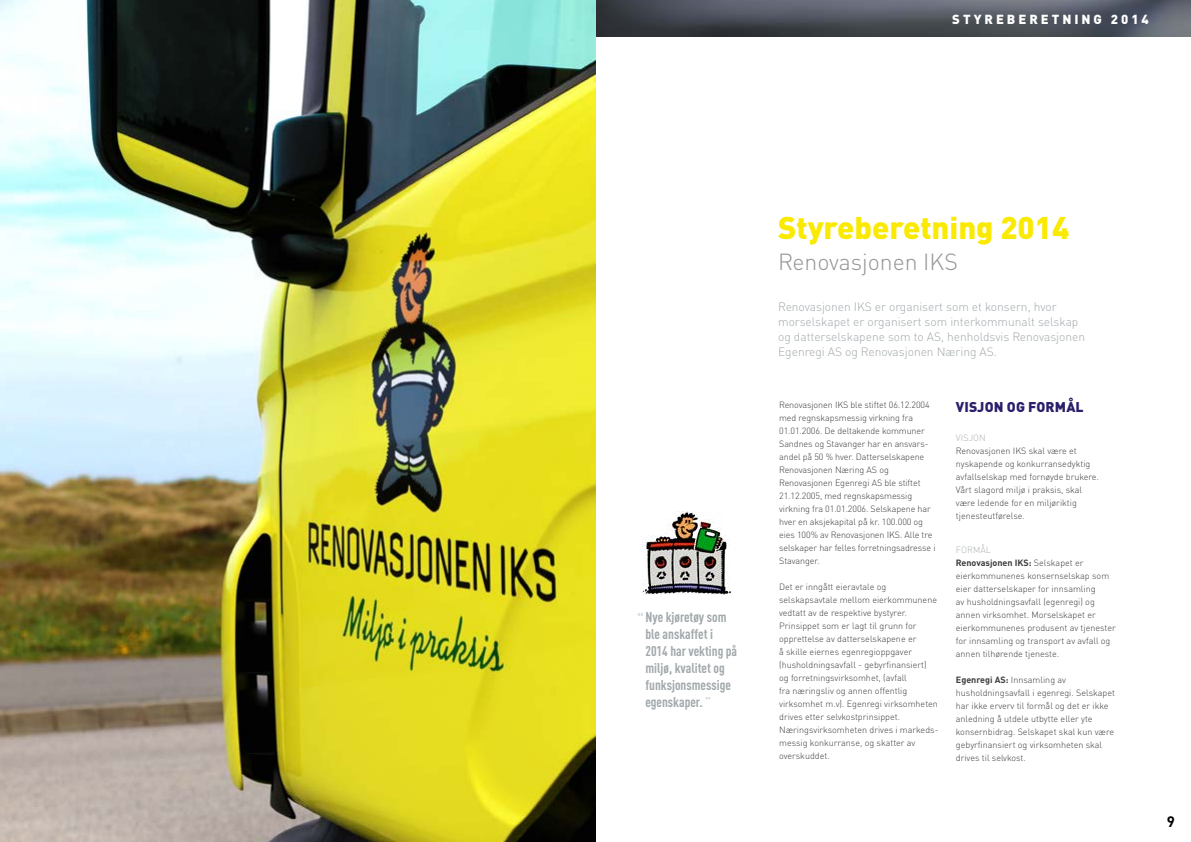
<style>
.page{position:relative;width:1191px;height:842px;background:#fff}
.page>*{position:absolute;margin:0;border:0;box-sizing:border-box;transform-origin:0 0}
.t1{font:900 31px "DINOT";color:#fae900}
.t2{font:300 23px "DINOT";color:#949494}
.t3{font:700 15px "DINOT";color:#000}
.t4{font:700 14px/17px "DIN Cond";color:#a1a8ab}
.t5{font:900 14px "DINOT";letter-spacing:.01em;color:#291f6b}
.t6{font:700 14px "DINOT";color:#d0d4d7}
.t7{font:900 13px "DINOT";letter-spacing:.23em;color:#fff}
.t8{font:300 12px/15px "DINOT";color:#a1a8ab}
.t9{font:300 9px/13px "DINOT";color:#3c3c3b}
.t10{font:300 9px "DINOT";letter-spacing:.01em;color:#abb1b4}
.s1{color:#d0d4d7}
.s2{color:#abb1b4}
.s3{font-weight:700}
</style>
<div class="page">
<img style="left:595px;top:0;width:596px;height:36px">
<img style="left:0;top:0;width:595px;height:842px">
<img style="left:642px;top:511px;width:89px;height:83px">
<h3 class="t7" style="left:952px;top:10px;width:198px">STYREBERETNING 2014</h3>
<h3 class="t4" style="left:645px;top:608px;width:93px">Nye kjøretøy som ble anskaffet i<br>2014 har vekting på miljø, kvalitet og funksjonsmessige egenskaper. <span class="s1">”</span></h3>
<h3 class="t6" style="left:637px;top:610px;width:8px">“</h3>
<h1 class="t1" style="left:778px;top:207px;width:292px">Styreberetning 2014</h1>
<h2 class="t2" style="left:778px;top:247px;width:181px">Renovasjonen IKS</h2>
<h3 class="t8" style="left:778px;top:299px;width:308px">Renovasjonen IKS er organisert som et konsern, hvor morselskapet er organisert som interkommunalt selskap og datterselskapene som to AS, henholdsvis Renovasjonen Egenregi AS og Renovasjonen Næring AS.</h3>
<p class="t9" style="left:779px;top:398px;width:158px">Renovasjonen IKS ble stiftet 06.12.2004 med regnskapsmessig virkning fra 01.01.2006. De deltakende kommuner Sandnes og Stavanger har en ansvars&shy;andel på 50 % hver. Datterselskapene Renovasjonen Næring AS og Renovasjonen Egenregi AS ble stiftet 21.12.2005, med regnskapsmessig virkning fra 01.01.2006. Selskapene har hver en aksjekapital på kr. 100.000 og eies 100% av Renovasjonen IKS. Alle tre selskaper har felles forretningsadresse i Stavanger.</p>
<p class="t9" style="left:779px;top:580px;width:161px">Det er inngått eieravtale og selskapsavtale mellom eierkommunene vedtatt av de respektive bystyrer.<br>Prinsippet som er lagt til grunn for opprettelse av datterselskapene er<br>å skille eiernes egenregioppgaver (husholdningsavfall - gebyrfinansiert) og forretningsvirksomhet, (avfall<br>fra næringsliv og annen offentlig virksomhet m.v). Egenregi virksomheten drives etter selvkostprinsippet.<br>Næringsvirksomheten drives i markeds&shy;messig konkurranse, og skatter av overskuddet.</p>
<h3 class="t5" style="left:956px;top:397px;width:129px">VISJON OG FORMÅL</h3>
<p class="t10" style="left:956px;top:432px;width:31px">VISJON</p>
<p class="t9" style="left:956px;top:444px;width:145px">Renovasjonen IKS skal være et nyskapende og konkurransedyktig avfallselskap med fornøyde brukere.<br>Vårt slagord miljø i praksis, skal være ledende for en miljøriktig tjenesteutførelse.</p>
<p class="t9" style="left:956px;top:543px;width:161px"><span class="s2">FORMÅL<br></span><span class="s3">Renovasjonen IKS:</span> Selskapet er eierkommunenes konsernselskap som eier datterselskaper for innsamling<br>av husholdningsavfall (egenregi) og annen virksomhet. Morselskapet er eierkommunenes produsent av tjenester for innsamling og transport av avfall og annen tilhørende tjeneste.</p>
<p class="t9" style="left:956px;top:673px;width:161px"><span class="s3">Egenregi AS:</span> Innsamling av husholdningsavfall i egenregi. Selskapet har ikke erverv til formål og det er ikke anledning å utdele utbytte eller yte konsernbidrag. Selskapet skal kun være gebyrfinansiert og virksomheten skal drives til selvkost.</p>
<h3 class="t3" style="left:1166px;top:812px;width:10px">9</h3>
</div>
